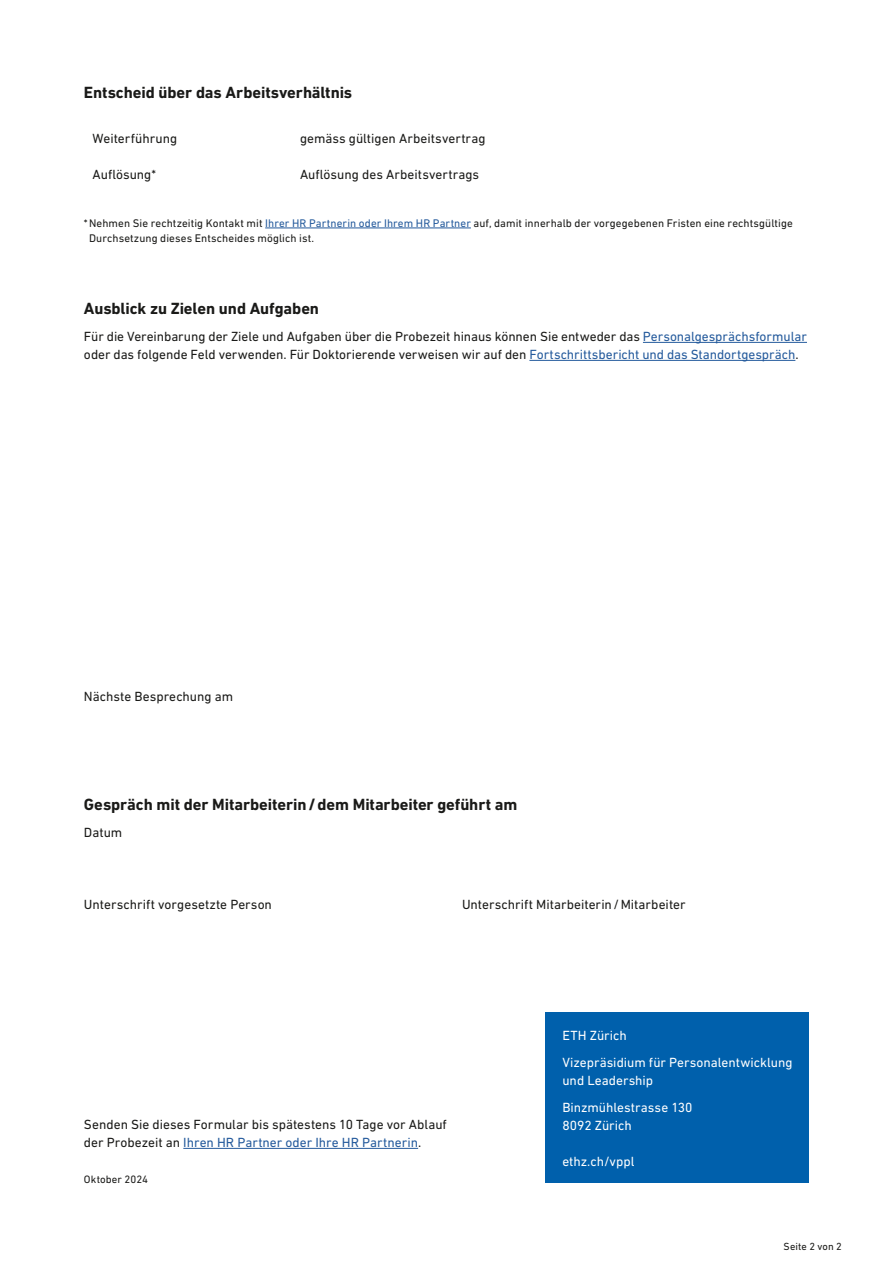
<style>
.page{position:relative;width:893px;height:1263px;background:#fff}
.page>*{position:absolute;margin:0;border:0;box-sizing:border-box;transform-origin:0 0}
.Lauftext__Linksbündig___DIN_Next_Regular{font:700 16.5px "DIN Next W1 G";letter-spacing:-.005em;color:#1a1a18}
.Lauftext__Linksbündig___DIN_Next_Regular-2{font:13.5px/18px "DIN Next W1 G";color:#1a1a18}
.Lauftext_Standard__Blocksatz___DIN_Next_{font:13.5px/18px "DIN Next W1 G";color:#1a1a18}
.Lauftext_Standard__Blocksatz___DIN_Next_-2{font:13.5px "DIN Next W1 G";color:#fff}
.Lauftext__Linksbündig___DIN_Next_Regular-3{font:11.25px/15px "DIN Next W1 G";letter-spacing:.01em;color:#1a1a18}
.Lauftext_Standard__Blocksatz___DIN_Next_-3{font:10.8px "DIN Next W1 G";letter-spacing:.01em;color:#1a1a18}
.Infotext_XS__DIN_Next_Regular_7_9pt{font:10.5px "DIN Next W1 G";letter-spacing:.01em;color:#1a1a18}
.s1{color:#245a9c}
</style>
<div class="page">
<hr style="left:643px;top:342px;width:164px;height:1px;background:#245a9c">
<hr style="left:529px;top:360px;width:266px;height:1px;background:#245a9c">
<hr style="left:265px;top:228px;width:206px;height:1px;background:#245a9c">
<div style="left:545px;top:1013px;width:264px;height:170px;background:#0060ac"></div>
<hr style="left:183px;top:1148px;width:235px;height:1px;background:#245a9c">
<p class="Lauftext__Linksbündig___DIN_Next_Regular" style="left:84px;top:83px;width:270px">Entscheid über das Arbeitsverhältnis</p>
<p class="Lauftext__Linksbündig___DIN_Next_Regular-2" style="left:92px;top:129px;width:86px">Weiterführung</p>
<p class="Lauftext__Linksbündig___DIN_Next_Regular-2" style="left:300px;top:129px;width:187px">gemäss gültigen Arbeitsvertrag</p>
<p class="Lauftext__Linksbündig___DIN_Next_Regular-2" style="left:92px;top:165px;width:65px">Auflösung*</p>
<p class="Lauftext__Linksbündig___DIN_Next_Regular-2" style="left:300px;top:165px;width:181px">Auflösung des Arbeitsvertrags</p>
<p class="Lauftext__Linksbündig___DIN_Next_Regular-3" style="left:89px;top:215px;width:705px;text-indent:-5px">* Nehmen Sie rechtzeitig Kontakt mit <span class="s1">Ihrer HR Partnerin oder Ihrem HR Partner</span> auf, damit innerhalb der vorgegebenen Fristen eine rechtsgültige<br>Durchsetzung dieses Entscheides möglich ist.</p>
<p class="Lauftext__Linksbündig___DIN_Next_Regular" style="left:84px;top:299px;width:237px">Ausblick zu Zielen und Aufgaben</p>
<p class="Lauftext__Linksbündig___DIN_Next_Regular-2" style="left:84px;top:327px;width:724px">Für die Vereinbarung der Ziele und Aufgaben über die Probezeit hinaus können Sie entweder das <span class="s1">Personalgesprächsformular </span>oder das folgende Feld verwenden. Für Doktorierende verweisen wir auf den <span class="s1">Fortschrittsbericht und das Standortgespräch</span>.</p>
<p class="Lauftext__Linksbündig___DIN_Next_Regular-2" style="left:84px;top:687px;width:151px">Nächste Besprechung am</p>
<p class="Lauftext__Linksbündig___DIN_Next_Regular" style="left:84px;top:794px;width:435px">Gespräch mit der Mitarbeiterin/dem Mitarbeiter geführt am</p>
<p class="Lauftext__Linksbündig___DIN_Next_Regular-2" style="left:84px;top:823px;width:40px">Datum</p>
<p class="Lauftext__Linksbündig___DIN_Next_Regular-2" style="left:84px;top:895px;width:190px">Unterschrift vorgesetzte Person</p>
<p class="Lauftext__Linksbündig___DIN_Next_Regular-2" style="left:462px;top:895px;width:225px">Unterschrift Mitarbeiterin/Mitarbeiter</p>
<p class="Lauftext_Standard__Blocksatz___DIN_Next_" style="left:84px;top:1115px;width:364px">Senden Sie dieses Formular bis spätestens 10 Tage vor Ablauf der Probezeit an <span class="s1">Ihren HR Partner oder Ihre HR Partnerin</span>.</p>
<p class="Lauftext_Standard__Blocksatz___DIN_Next_-3" style="left:84px;top:1173px;width:66px">Oktober 2024</p>
<p class="Lauftext_Standard__Blocksatz___DIN_Next_-2" style="left:562px;top:1027px;width:66px">ETH Zürich</p>
<p class="Lauftext_Standard__Blocksatz___DIN_Next_-2" style="left:562px;top:1054px;width:232px">Vizepräsidium für Personalentwicklung</p>
<p class="Lauftext_Standard__Blocksatz___DIN_Next_-2" style="left:562px;top:1072px;width:92px">und Leadership</p>
<p class="Lauftext_Standard__Blocksatz___DIN_Next_-2" style="left:562px;top:1099px;width:132px">Binzmühlestrasse 130</p>
<p class="Lauftext_Standard__Blocksatz___DIN_Next_-2" style="left:562px;top:1117px;width:71px">8092 Zürich</p>
<p class="Lauftext_Standard__Blocksatz___DIN_Next_-2" style="left:562px;top:1153px;width:74px">ethz.ch/vppl</p>
<p class="Infotext_XS__DIN_Next_Regular_7_9pt" style="left:784px;top:1240px;width:60px">Seite 2 von 2</p>
</div>
